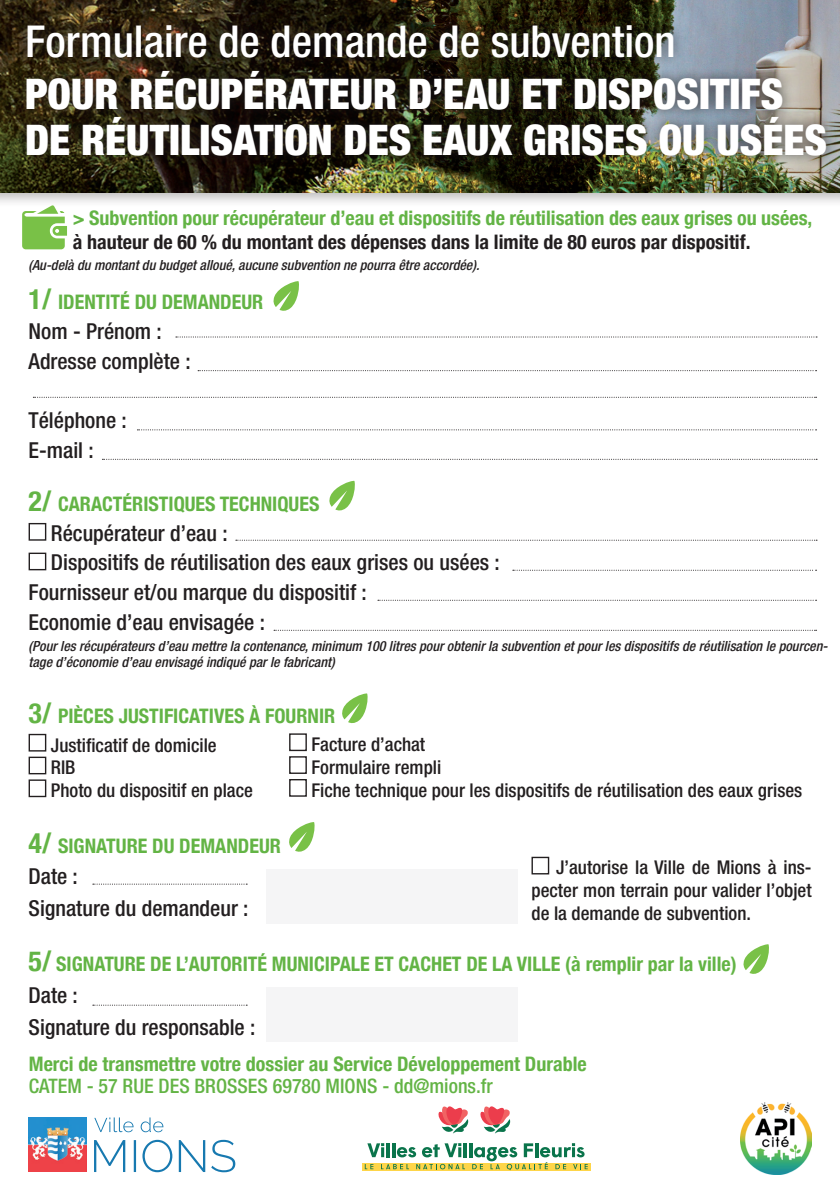
<style>
.page{position:relative;width:840px;height:1191px;background:#fff}
.page>*{position:absolute;margin:0;border:0;box-sizing:border-box;transform-origin:0 0}
.t1{font:500 condensed 44px "Helvetica Neue";color:#fff}
.t2{font:900 condensed 42px/46px "Helvetica Neue";color:#fff}
.t3{font:500 condensed 22px/29.6px "Helvetica Neue";color:#231f20}
.t4{font:700 condensed 20px "Helvetica Neue";color:#63b445}
.t5{font:700 condensed 20px "Helvetica Neue";color:#231f20}
.t6{font:500 condensed 20px "Helvetica Neue";color:#63b445}
.t7{font:500 condensed 19px/22.8px "Helvetica Neue";color:#231f20}
.t8{font:italic 500 condensed 14px/16px "Helvetica Neue";color:#231f20}
.s1{font-size:28px}
</style>
<div class="page">
<div style="left:0;top:0;width:839px;height:208px;background:#231f20;opacity:.3"></div>
<img style="left:0;top:0;width:839px;height:193px">
<div style="left:14px;top:13px;width:822px;height:154px;background:#231f20;opacity:.75"></div>
<img style="left:29px;top:1117px;width:57px;height:54px">
<svg style="left:94px;top:1139px;width:141px;height:33px"></svg>
<svg style="left:94px;top:1117px;width:69px;height:15px"></svg>
<img style="left:740px;top:1102px;width:71px;height:73px">
<svg style="left:22px;top:205px;width:45px;height:44px"></svg>
<svg style="left:438px;top:1106px;width:31px;height:27px"></svg>
<div style="left:362px;top:1163px;width:228px;height:7px;background:#fed549"></div>
<svg style="left:367px;top:1143px;width:17px;height:14px"></svg>
<hr style="left:386px;top:1143px;width:3px;height:14px;background:#0a744b">
<hr style="left:392px;top:1143px;width:3px;height:14px;background:#0a744b">
<svg style="left:396px;top:1143px;width:65px;height:14px"></svg>
<hr style="left:463px;top:1143px;width:3px;height:14px;background:#0a744b">
<hr style="left:469px;top:1143px;width:3px;height:14px;background:#0a744b">
<svg style="left:364px;top:1164px;width:9px;height:5px"></svg>
<svg style="left:381px;top:1164px;width:28px;height:5px"></svg>
<svg style="left:416px;top:1163px;width:49px;height:6px"></svg>
<svg style="left:472px;top:1143px;width:115px;height:27px"></svg>
<svg style="left:480px;top:1106px;width:31px;height:27px"></svg>
<div style="left:266px;top:868px;width:251px;height:55px;background:#f5f5f6"></div>
<div style="left:266px;top:987px;width:251px;height:55px;background:#f5f5f6"></div>
<div style="left:29px;top:523px;width:17px;height:17px;border:1px solid #231f20"></div>
<div style="left:29px;top:552px;width:17px;height:18px;border:1px solid #231f20"></div>
<div style="left:29px;top:734px;width:17px;height:17px;border:1px solid #231f20"></div>
<div style="left:29px;top:756px;width:17px;height:18px;border:1px solid #231f20"></div>
<div style="left:29px;top:779px;width:17px;height:18px;border:1px solid #231f20"></div>
<svg style="left:176px;top:336px;width:640px;height:1px"></svg>
<svg style="left:198px;top:370px;width:618px;height:1px"></svg>
<svg style="left:33px;top:397px;width:783px;height:1px"></svg>
<svg style="left:137px;top:429px;width:679px;height:1px"></svg>
<svg style="left:102px;top:459px;width:714px;height:1px"></svg>
<svg style="left:236px;top:540px;width:580px;height:1px"></svg>
<svg style="left:512px;top:570px;width:304px;height:1px"></svg>
<svg style="left:378px;top:600px;width:438px;height:1px"></svg>
<svg style="left:274px;top:630px;width:542px;height:1px"></svg>
<svg style="left:93px;top:883px;width:154px;height:1px"></svg>
<svg style="left:93px;top:1004px;width:154px;height:1px"></svg>
<svg style="left:273px;top:281px;width:26px;height:30px"></svg>
<svg style="left:329px;top:480px;width:26px;height:31px"></svg>
<svg style="left:289px;top:822px;width:26px;height:30px"></svg>
<svg style="left:342px;top:693px;width:26px;height:31px"></svg>
<svg style="left:743px;top:944px;width:26px;height:30px"></svg>
<div style="left:289px;top:733px;width:18px;height:18px;border:1px solid #231f20"></div>
<div style="left:289px;top:756px;width:18px;height:18px;border:1px solid #231f20"></div>
<div style="left:289px;top:779px;width:18px;height:17px;border:1px solid #231f20"></div>
<div style="left:531px;top:856px;width:18px;height:18px;border:1px solid #231f20"></div>
<h1 class="t1" style="left:25px;top:15px;width:652px">Formulaire de demande de subvention</h1>
<h2 class="t2" style="left:25px;top:68px;width:803px">POUR RÉCUPÉRATEUR D’EAU ET DISPOSITIFS<br>DE RÉUTILISATION DES EAUX GRISES OU USÉES</h2>
<p class="t4" style="left:73px;top:201px;width:740px">&gt; Subvention pour récupérateur d’eau et dispositifs de réutilisation des eaux grises ou usées,</p>
<p class="t5" style="left:73px;top:225px;width:679px">à hauteur de 60 % du montant des dépenses dans la limite de 80 euros par dispositif.</p>
<p class="t4" style="left:29px;top:285px;width:236px"><span class="s1">1/</span> IDENTITÉ DU DEMANDEUR</p>
<p class="t3" style="left:29px;top:316px;width:163px">Nom - Prénom :<br>Adresse complète :</p>
<p class="t3" style="left:29px;top:405px;width:100px">Téléphone :<br>E-mail :</p>
<p class="t4" style="left:29px;top:487px;width:292px"><span class="s1">2/</span> CARACTÉRISTIQUES TECHNIQUES</p>
<p class="t3" style="left:51px;top:518px;width:178px">Récupérateur d’eau :</p>
<p class="t3" style="left:51px;top:547px;width:450px">Dispositifs de réutilisation des eaux grises ou usées :</p>
<p class="t3" style="left:29px;top:577px;width:339px">Fournisseur et/ou marque du dispositif :</p>
<p class="t3" style="left:29px;top:607px;width:238px">Economie d’eau envisagée :</p>
<p class="t8" style="left:29px;top:638px;width:800px">(Pour les récupérateurs d’eau mettre la contenance, minimum 100 litres pour obtenir la subvention et pour les dispositifs de réutilisation le pourcen&shy;tage d’économie d’eau envisagé indiqué par le fabricant)</p>
<p class="t4" style="left:29px;top:699px;width:308px"><span class="s1">3/</span> PIÈCES JUSTIFICATIVES À FOURNIR</p>
<p class="t7" style="left:51px;top:733px;width:203px">Justificatif de domicile<br>RIB<br>Photo du dispositif en place</p>
<p class="t4" style="left:29px;top:829px;width:254px"><span class="s1">4/</span> SIGNATURE DU DEMANDEUR</p>
<p class="t3" style="left:29px;top:860px;width:221px;line-height:31.6px">Date :<br>Signature du demandeur :</p>
<p class="t4" style="left:29px;top:947px;width:709px"><span class="s1">5/</span> SIGNATURE DE L’AUTORITÉ MUNICIPALE ET CACHET DE LA VILLE (à remplir par la ville)</p>
<p class="t3" style="left:29px;top:979px;width:228px;line-height:31.6px">Date :<br>Signature du responsable :</p>
<p class="t4" style="left:29px;top:1047px;width:559px">Merci de transmettre votre dossier au Service Développement Durable</p>
<p class="t6" style="left:29px;top:1073px;width:465px">CATEM - 57 RUE DES BROSSES 69780 MIONS - dd@mions.fr</p>
<p class="t8" style="left:28px;top:257px;width:452px">(Au-delà du montant du budget alloué, aucune subvention ne pourra être accordée).</p>
<p class="t7" style="left:311px;top:732px;width:492px">Facture d’achat<br>Formulaire rempli<br>Fiche technique pour les dispositifs de réutilisation des eaux grises</p>
<p class="t7" style="left:531px;top:856px;width:281px;text-align:justify;text-indent:25px">J’autorise la Ville de Mions à ins&shy;pecter mon terrain pour valider l’objet de la demande de subvention.</p>
</div>
